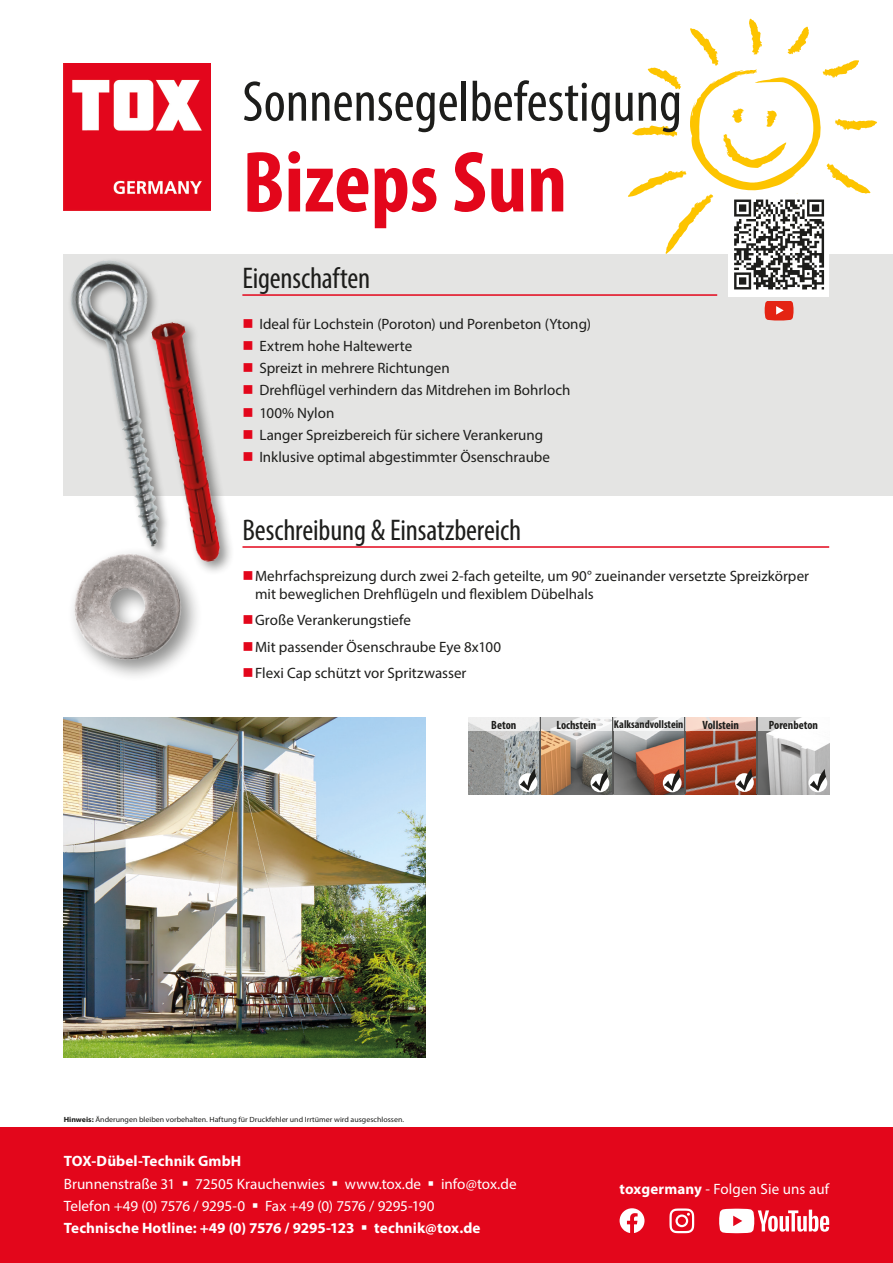
<style>
.page{position:relative;width:893px;height:1263px;background:#fff}
.page>*{position:absolute;margin:0;border:0;box-sizing:border-box;transform-origin:0 0}
.t1{font:700 condensed 87.45px "Myriad Pro";color:#e3061b}
.t2{font:condensed 57.75px "Myriad Pro";color:#1d1d1b}
.t3{font:condensed 30px "Myriad Pro";letter-spacing:-.005em;color:#1d1d1b}
.t4{font:15px/18px "Myriad Pro";color:#1d1d1b}
.t5{font:15px/22.2px "Myriad Pro";color:#fff}
.t6{font:700 condensed 12px "Myriad Pro";color:#1d1d1b}
.t7{font:700 condensed 11.25px "Myriad Pro";color:#1d1d1b}
.t8{font:7.5px "Myriad Pro";color:#1d1d1b;scale:1.06 1}
.s1{color:#e3061b}
.s2{font-weight:700}
</style>
<div class="page">
<div style="left:0;top:1127px;width:893px;height:136px;background:#e3061b"></div>
<svg style="left:620px;top:1208px;width:24px;height:25px"></svg>
<svg style="left:669px;top:1208px;width:25px;height:25px"></svg>
<svg style="left:719px;top:1209px;width:110px;height:24px"></svg>
<img style="left:64px;top:64px;width:146px;height:146px">
<img style="left:64px;top:717px;width:361px;height:341px">
<div style="left:64px;top:254px;width:829px;height:241px;background:#e4e4e3"></div>
<hr style="left:242px;top:294px;width:475px;height:2px;background:#e3061b">
<div style="left:728px;top:194px;width:101px;height:102px;background:#fff"></div>
<svg style="left:628px;top:18px;width:249px;height:271px"></svg>
<svg style="left:765px;top:301px;width:28px;height:19px"></svg>
<hr style="left:242px;top:546px;width:587px;height:2px;background:#e3061b">
<div style="left:67px;top:257px;width:104px;height:301px;background:#1d1d1b;opacity:.5"></div>
<img style="left:70px;top:260px;width:39px;height:55px">
<img style="left:67px;top:527px;width:130px;height:149px">
<img style="left:468px;top:730px;width:361px;height:64px">
<hr style="left:539px;top:717px;width:2px;height:77px;background:#575756">
<hr style="left:612px;top:717px;width:2px;height:77px;background:#575756">
<hr style="left:684px;top:717px;width:2px;height:77px;background:#575756">
<hr style="left:756px;top:717px;width:2px;height:77px;background:#575756">
<svg style="left:519px;top:773px;width:18px;height:19px"></svg>
<svg style="left:520px;top:769px;width:16px;height:22px"></svg>
<svg style="left:735px;top:773px;width:19px;height:19px"></svg>
<svg style="left:736px;top:769px;width:17px;height:22px"></svg>
<svg style="left:468px;top:717px;width:71px;height:13px"></svg>
<svg style="left:541px;top:717px;width:71px;height:13px"></svg>
<svg style="left:614px;top:717px;width:70px;height:13px"></svg>
<svg style="left:686px;top:717px;width:70px;height:13px"></svg>
<svg style="left:758px;top:717px;width:44px;height:13px"></svg>
<svg style="left:663px;top:773px;width:19px;height:19px"></svg>
<svg style="left:664px;top:769px;width:16px;height:22px"></svg>
<svg style="left:591px;top:773px;width:18px;height:19px"></svg>
<svg style="left:592px;top:769px;width:16px;height:22px"></svg>
<svg style="left:808px;top:773px;width:19px;height:19px"></svg>
<svg style="left:809px;top:769px;width:17px;height:22px"></svg>
<div style="left:148px;top:318px;width:87px;height:258px;background:#1d1d1b;opacity:.5"></div>
<img style="left:151px;top:320px;width:76px;height:244px">
<p class="t2" style="left:242px;top:67px;width:441px">Sonnensegelbefestigung</p>
<p class="t1" style="left:242px;top:128px;width:326px">Bizeps Sun</p>
<p class="t3" style="left:242px;top:260px;width:129px">Eigenschaften</p>
<p class="t4" style="left:242px;top:314px;width:350px"><span class="s1">■</span> Ideal für Lochstein (Poroton) und Porenbeton (Ytong)</p>
<p class="t4" style="left:242px;top:337px;width:171px"><span class="s1">■</span> Extrem hohe Haltewerte</p>
<p class="t4" style="left:242px;top:359px;width:209px"><span class="s1">■</span> Spreizt in mehrere Richtungen</p>
<p class="t4" style="left:242px;top:381px;width:329px"><span class="s1">■</span> Drehflügel verhindern das Mitdrehen im Bohrloch</p>
<p class="t4" style="left:242px;top:403px;width:94px"><span class="s1">■</span> 100% Nylon</p>
<p class="t4" style="left:242px;top:426px;width:302px"><span class="s1">■</span> Langer Spreizbereich für sichere Verankerung</p>
<p class="t4" style="left:242px;top:448px;width:309px"><span class="s1">■</span> Inklusive optimal abgestimmter Ösenschraube</p>
<p class="t3" style="left:242px;top:512px;width:280px">Beschreibung &amp; Einsatzbereich</p>
<p class="t4" style="left:255px;top:566px;width:555px;text-indent:-13px"><span class="s1">■</span>Mehrfachspreizung durch zwei 2-fach geteilte, um 90° zueinander versetzte Spreizkörper mit beweglichen Drehflügeln und flexiblem Dübelhals</p>
<p class="t4" style="left:242px;top:611px;width:170px"><span class="s1">■</span>Große Verankerungstiefe</p>
<p class="t4" style="left:242px;top:637px;width:260px"><span class="s1">■</span>Mit passender Ösenschraube Eye 8x100</p>
<p class="t4" style="left:242px;top:664px;width:226px"><span class="s1">■</span>Flexi Cap schützt vor Spritzwasser</p>
<p class="t6" style="left:491px;top:717px;width:27px">Beton</p>
<p class="t6" style="left:557px;top:717px;width:41px">Lochstein</p>
<p class="t7" style="left:614px;top:717px;width:71px">Kalksandvollstein</p>
<p class="t6" style="left:703px;top:717px;width:38px">Vollstein</p>
<p class="t6" style="left:769px;top:717px;width:51px">Porenbeton</p>
<p class="t8" style="left:64px;top:1114px;width:323px"><span class="s2">Hinweis:</span> Änderungen bleiben vorbehalten. Haftung für Druckfehler und Irrtümer wird ausgeschlossen.</p>
<p class="t5" style="left:64px;top:1150px;width:454px"><span class="s2">TOX-Dübel-Technik GmbH<br></span>Brunnenstraße 31 ▪ 72505 Krauchenwies ▪ www.tox.de ▪ info@tox.de Telefon +49 (0) 7576 / 9295-0 ▪ Fax +49 (0) 7576 / 9295-190<br><span class="s2">Technische Hotline: +49 (0) 7576 / 9295-123</span> ▪ <span class="s2">technik@tox.de</span></p>
<p class="t5" style="left:620px;top:1177px;width:211px"><span class="s2">toxgermany</span> - Folgen Sie uns auf</p>
</div>
